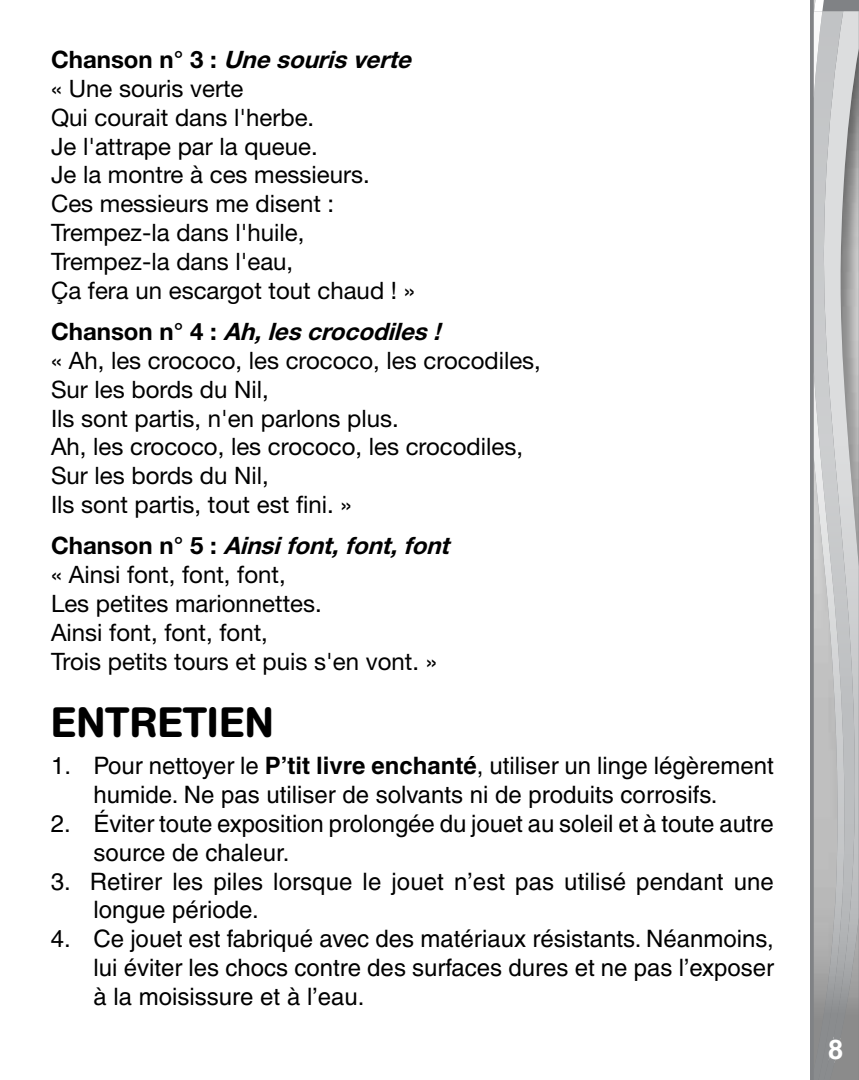
<style>
.page{position:relative;width:859px;height:1080px;background:#fff}
.page>*{position:absolute;margin:0;border:0;box-sizing:border-box;transform-origin:0 0}
.t1{font:500 42px "AG Book Rounded";letter-spacing:.015em;color:#000}
.t2{font:36px "Helvetica";color:#fff}
.t3{font:24px/28.8px "Helvetica Neue 55 Roman";color:#000}
.t4{font:500 24px/28.8px "Helvetica";color:#000}
.t5{font:italic 700 24px "Helvetica Neue 75";color:#000}
.s1{font-style:normal}
.s2{font-weight:700}
.s3{font-weight:700;font-size:27px}
</style>
<div class="page">
<div style="left:810px;top:0;width:49px;height:1080px;background:linear-gradient(to bottom,#808285,#808285)"></div>
<img style="left:857px;top:11px;width:2px;height:1069px">
<img style="left:847px;top:11px;width:10px;height:1069px">
<svg style="left:814px;top:0;width:10px;height:11px"></svg>
<img style="left:814px;top:11px;width:33px;height:1069px">
<p class="t5" style="left:51px;top:45px;width:369px"><span class="s1">C h a n s o n n ° 3 :</span> Unesourisverte</p>
<p class="t3" style="left:51px;top:74px;width:365px">« Une souris verte<br>Qui courait dans l'herbe.<br>Je l'attrape par la queue.<br>Je la montre à ces messieurs.<br>Ces messieurs me disent :<br>Trempez-la dans l'huile,<br>Trempez-la dans l'eau,<br>Ça fera un escargot tout chaud ! »</p>
<p class="t5" style="left:51px;top:317px;width:398px"><span class="s1">C h a n s o n n ° 4 :</span> Ah,lescrocodiles!</p>
<p class="t3" style="left:51px;top:346px;width:491px">« Ah, les crococo, les crococo, les crocodiles, Sur les bords du Nil,<br>Ils sont partis, n'en parlons plus.<br>Ah, les crococo, les crococo, les crocodiles, Sur les bords du Nil,<br>Ils sont partis, tout est fini. »</p>
<p class="t5" style="left:51px;top:531px;width:407px"><span class="s1">C h a n s o n n ° 5 :</span> Ainsifont,font,font</p>
<p class="t3" style="left:51px;top:560px;width:387px">« Ainsi font, font, font,<br>Les petites marionnettes.<br>Ainsi font, font, font,<br>Trois petits tours et puis s'en vont. »</p>
<h1 class="t1" style="left:51px;top:698px;width:224px">ENTRETIEN</h1>
<p class="t4" style="left:51px;top:752px;width:724px;text-align:center">1. Pour nettoyer le <span class="s2">P’tit livre enchanté</span>, utiliser un linge légèrement humide. Ne pas utiliser de solvants ni de produits corrosifs.</p>
<p class="t4" style="left:93px;top:809px;width:682px;text-indent:-42px">2. Éviter toute exposition prolongée du jouet au soleil et à toute autre source de chaleur.</p>
<p class="t4" style="left:93px;top:867px;width:682px;text-indent:-43px">3. Retirer les piles lorsque le jouet n’est pas utilisé pendant une longue période.</p>
<p class="t4" style="left:93px;top:924px;width:682px;text-align:justify;text-indent:-43px">4. Ce jouet est fabriqué avec des matériaux résistants. Néanmoins, lui éviter les chocs contre des surfaces dures et ne pas l’exposer à la moisissure et à l’eau.</p>
<h2 class="t2" style="left:825px;top:1028px;width:22px">8<span class="s3">8</span></h2>
</div>
